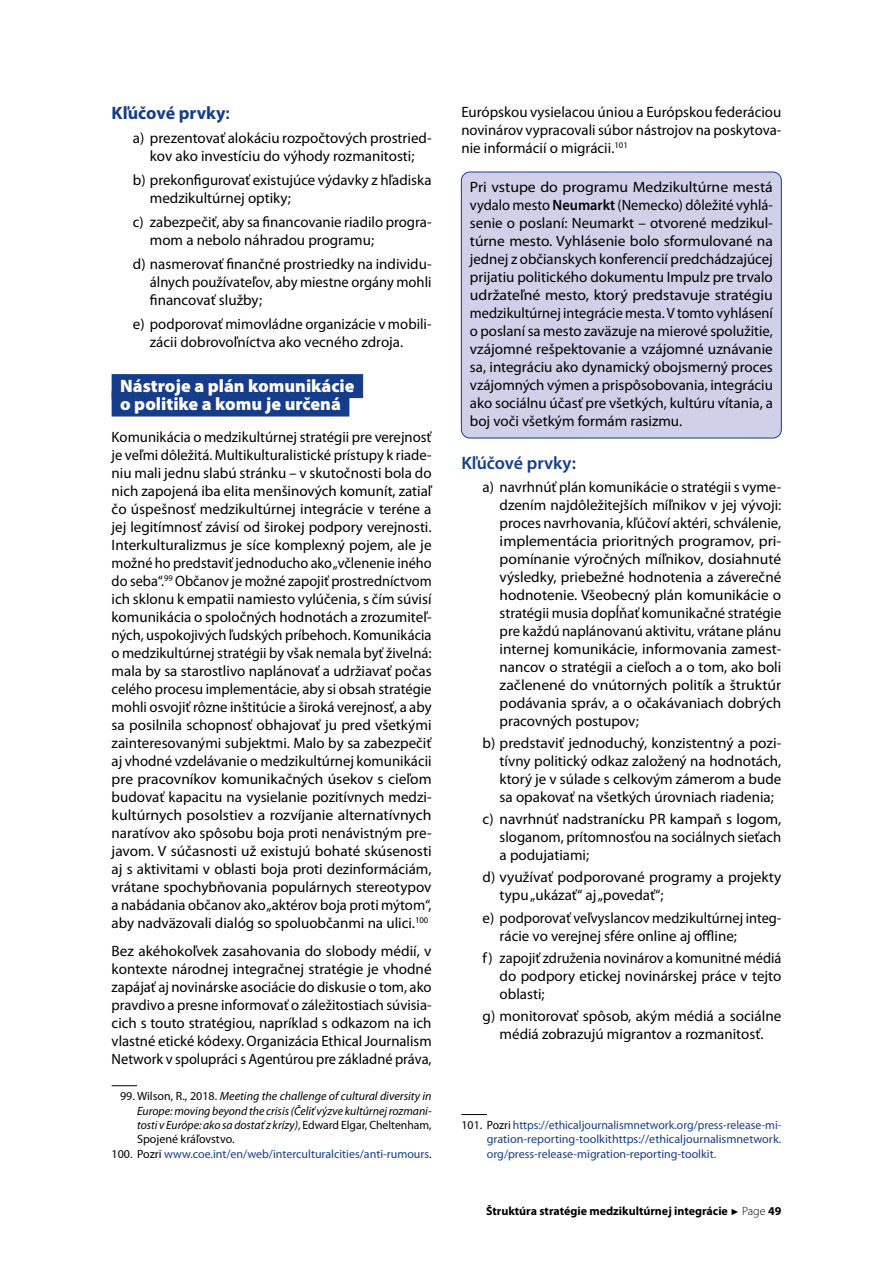
<style>
.page{position:relative;width:893px;height:1263px;background:#fff}
.page>*{position:absolute;margin:0;border:0;box-sizing:border-box;transform-origin:0 0}
.t1{font:900 18px/18px "Myriad Pro";color:#fff}
.t2{font:700 18px "Myriad Pro";color:#153d8a}
.t3{font:600 18px "Myriad Pro";color:#153d8a}
.t4{font:15px/18px "Myriad Pro";color:#000;text-align:justify}
.t5{font:15px/18px "Myriad Pro";color:#000;text-align:justify;scale:1.05 1}
.t6{font:12px/14.4px "Myriad Pro";color:#153d8a;text-align:justify}
.t7{font:italic 12px "Myriad Pro";color:#000}
.t8{font:700 12px "Myriad Pro";color:#000}
.t9{font:12px "Myriad Pro";color:#000}
.s1{font-weight:600}
.s2{font-style:normal}
.s3{color:#000}
.s4{font-family:"Arial";font-weight:400;font-size:9px}
.s5{font-weight:300}
</style>
<div class="page">
<div style="left:112px;top:374px;width:251px;height:24px;background:#153d8a"></div>
<div style="left:112px;top:391px;width:237px;height:25px;background:#153d8a"></div>
<svg style="left:112px;top:1085px;width:25px;height:1px"></svg>
<div style="left:461px;top:172px;width:320px;height:266px;background:#d0d1e9;border-radius:9px"></div>
<div style="left:461px;top:172px;width:321px;height:266px;border:1px solid #153d8a;border-radius:9px"></div>
<svg style="left:461px;top:1114px;width:26px;height:1px"></svg>
<p class="t2" style="left:112px;top:101px;width:120px">Kľúčové prvky<span class="s1">:</span></p>
<p class="t4" style="left:133px;top:128px;width:300px;text-align:center">a) prezentovať alokáciu rozpočtových prostried&shy;kov ako investíciu do výhody rozmanitosti;</p>
<p class="t4" style="left:150px;top:170px;width:283px;text-indent:-17px">b) prekonfigurovať existujúce výdavky z hľadiska medzikultúrnej optiky;</p>
<p class="t4" style="left:150px;top:212px;width:283px;text-indent:-17px">c) zabezpečiť, aby sa financovanie riadilo progra&shy;mom a nebolo náhradou programu;</p>
<p class="t4" style="left:150px;top:254px;width:283px;text-indent:-17px">d) nasmerovať finančné prostriedky na individu&shy;álnych používateľov, aby miestne orgány mohli financovať služby;</p>
<p class="t4" style="left:150px;top:314px;width:283px;text-indent:-17px">e) podporovať mimovládne organizácie v mobili&shy;zácii dobrovoľníctva ako vecného zdroja.</p>
<p class="t1" style="left:120px;top:376px;width:236px">Nástroje a plán komunikácie o politike a komu je určená</p>
<p class="t4" style="left:112px;top:428px;width:321px">Komunikácia o medzikultúrnej stratégii pre verejnosť je veľmi dôležitá. Multikulturalistické prístupy k riade&shy;niu mali jednu slabú stránku – v skutočnosti bola do nich zapojená iba elita menšinových komunít, zatiaľ čo úspešnosť medzikultúrnej integrácie v teréne a jej legitímnosť závisí od širokej podpory verejnosti.<br>Interkulturalizmus je síce komplexný pojem, ale je možné ho predstaviť jednoducho ako „včlenenie iného do seba“.<sup>99</sup> Občanov je možné zapojiť prostredníctvom ich sklonu k empatii namiesto vylúčenia, s čím súvisí komunikácia o spoločných hodnotách a zrozumiteľ&shy;ných, uspokojivých ľudských príbehoch. Komunikácia o medzikultúrnej stratégii by však nemala byť živelná: mala by sa starostlivo naplánovať a udržiavať počas celého procesu implementácie, aby si obsah stratégie mohli osvojiť rôzne inštitúcie a široká verejnosť, a aby sa posilnila schopnosť obhajovať ju pred všetkými zainteresovanými subjektmi. Malo by sa zabezpečiť aj vhodné vzdelávanie o medzikultúrnej komunikácii pre pracovníkov komunikačných úsekov s cieľom budovať kapacitu na vysielanie pozitívnych medzi&shy;kultúrnych posolstiev a rozvíjanie alternatívnych naratívov ako spôsobu boja proti nenávistným pre&shy;javom. V súčasnosti už existujú bohaté skúsenosti aj s aktivitami v oblasti boja proti dezinformáciám, vrátane spochybňovania populárnych stereotypov a nabádania občanov ako „aktérov boja proti mýtom“, aby nadväzovali dialóg so spoluobčanmi na ulici.<sup>100</sup></p>
<p class="t4" style="left:112px;top:942px;width:321px">Bez akéhokoľvek zasahovania do slobody médií, v kontexte národnej integračnej stratégie je vhodné zapájať aj novinárske asociácie do diskusie o tom, ako pravdivo a presne informovať o záležitostiach súvisia&shy;cich s touto stratégiou, napríklad s odkazom na ich vlastné etické kódexy. Organizácia Ethical Journalism Network v spolupráci s Agentúrou pre základné práva,</p>
<p class="t7" style="left:120px;top:1089px;width:313px"><span class="s2">99. Wilson, R., 2018.</span> Meeting the challenge of cultural diversity in</p>
<p class="t7" style="left:137px;top:1103px;width:296px">Europe: moving beyond the crisis (Čeliť výzve kultúrnej rozmani-</p>
<p class="t7" style="left:137px;top:1117px;width:296px">tosti v Európe: ako sa dostať z krízy)<span class="s2">, Edward Elgar, Cheltenham,</span></p>
<p class="t9" style="left:137px;top:1132px;width:99px">Spojené kráľovstvo.</p>
<p class="t6" style="left:112px;top:1146px;width:321px"><span class="s3">100. Pozri</span> www.coe.int/en/web/interculturalcities/anti-rumours<span class="s3">.</span></p>
<p class="t4" style="left:461px;top:102px;width:321px">Európskou vysielacou úniou a Európskou federáciou novinárov vypracovali súbor nástrojov na poskytova&shy;nie informácií o migrácii.<sup>101</sup></p>
<p class="t5" style="left:470px;top:177px;width:290px">Pri vstupe do programu Medzikultúrne mestá vydalo mesto <span class="s1">Neumarkt</span> (Nemecko) dôležité vyhlá&shy;senie o poslaní: Neumarkt – otvorené medzikul&shy;túrne mesto. Vyhlásenie bolo sformulované na jednej z občianskych konferencií predchádzajúcej prijatiu politického dokumentu Impulz pre trvalo udržateľné mesto, ktorý predstavuje stratégiu medzikultúrnej integrácie mesta. V tomto vyhlásení o poslaní sa mesto zaväzuje na mierové spolužitie, vzájomné rešpektovanie a vzájomné uznávanie sa, integráciu ako dynamický obojsmerný proces vzájomných výmen a prispôsobovania, integráciu ako sociálnu účasť pre všetkých, kultúru vítania, a boj voči všetkým formám rasizmu.</p>
<p class="t3" style="left:461px;top:452px;width:116px">Kľúčové prvky:</p>
<p class="t4" style="left:500px;top:477px;width:283px;text-indent:-17px">a) navrhnúť plán komunikácie o stratégii s vyme&shy;dzením najdôležitejších míľnikov v jej vývoji: proces navrhovania, kľúčoví aktéri, schválenie, implementácia prioritných programov, pri&shy;pomínanie výročných míľnikov, dosiahnuté výsledky, priebežné hodnotenia a záverečné hodnotenie. Všeobecný plán komunikácie o stratégii musia dopĺňať komunikačné stratégie pre každú naplánovanú aktivitu, vrátane plánu internej komunikácie, informovania zamest&shy;nancov o stratégii a cieľoch a o tom, ako boli začlenené do vnútorných politík a štruktúr podávania správ, a o očakávaniach dobrých pracovných postupov;</p>
<p class="t4" style="left:500px;top:733px;width:283px;text-indent:-17px">b) predstaviť jednoduchý, konzistentný a pozi&shy;tívny politický odkaz založený na hodnotách, ktorý je v súlade s celkovým zámerom a bude sa opakovať na všetkých úrovniach riadenia;</p>
<p class="t4" style="left:500px;top:810px;width:283px;text-indent:-17px">c) navrhnúť nadstranícku PR kampaň s logom, sloganom, prítomnosťou na sociálnych sieťach a podujatiami;</p>
<p class="t4" style="left:500px;top:868px;width:283px;text-indent:-17px">d) využívať podporované programy a projekty typu „ukázať“ aj „povedať“;</p>
<p class="t4" style="left:500px;top:908px;width:283px;text-indent:-17px">e) podporovať veľvyslancov medzikultúrnej integ&shy;rácie vo verejnej sfére online aj offline;</p>
<p class="t4" style="left:500px;top:949px;width:283px;text-indent:-17px">f) zapojiť združenia novinárov a komunitné médiá do podpory etickej novinárskej práce v tejto oblasti;</p>
<p class="t4" style="left:483px;top:1007px;width:300px;text-align:center">g) monitorovať spôsob, akým médiá a sociálne médiá zobrazujú migrantov a rozmanitosť.</p>
<p class="t6" style="left:487px;top:1117px;width:296px;text-indent:-26px"><span class="s3">101. Pozri</span> https://ethicaljournalismnetwork.org/press-release-mi&shy;gration-reporting-toolkithttps://ethicaljournalismnetwork. org/press-release-migration-reporting-toolkit.</p>
<p class="t8" style="left:486px;top:1203px;width:297px">Štruktúra stratégie medzikultúrnej integrácie <span class="s4">►</span> <span class="s5">Page</span> 49</p>
</div>
